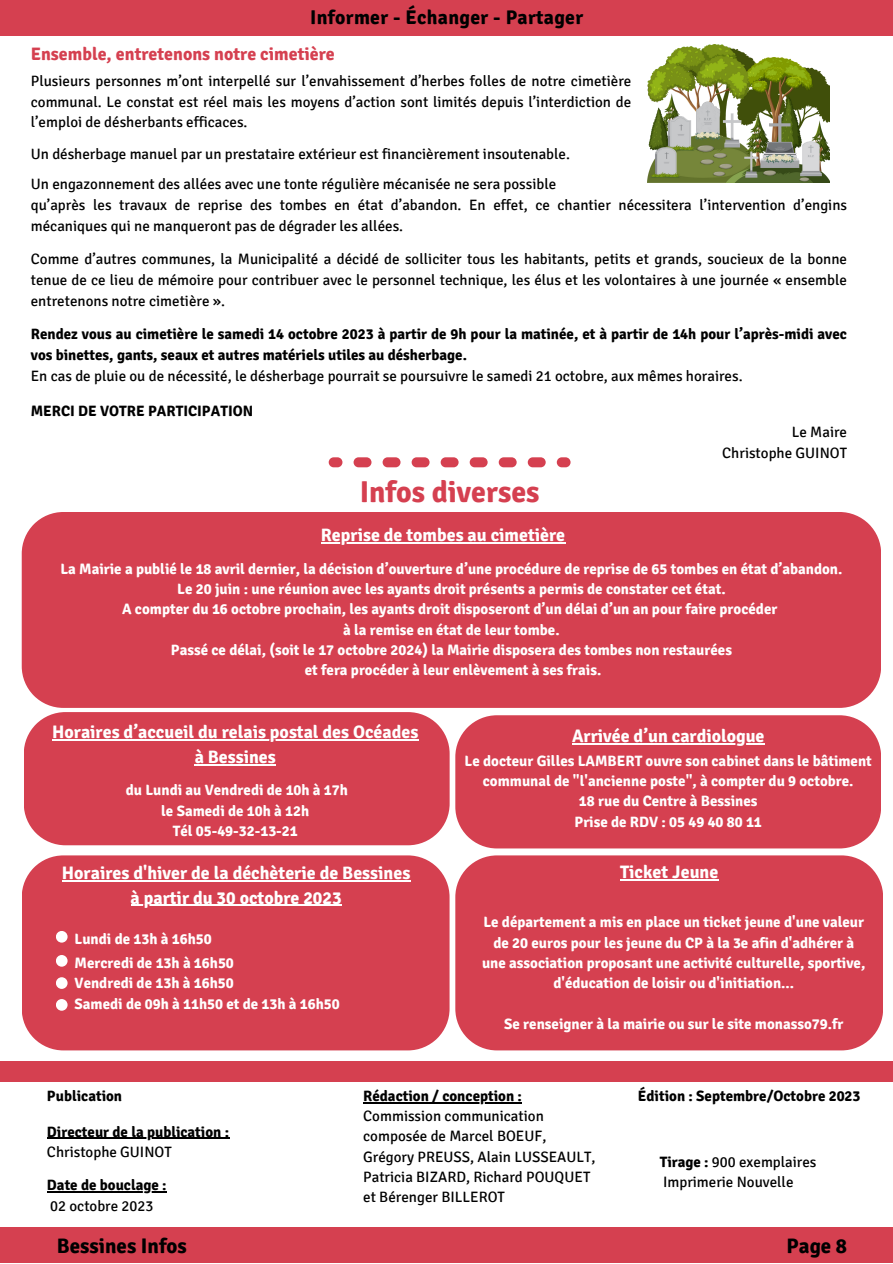
<style>
.page{position:relative;width:893px;height:1264px;background:#fff}
.page>*{position:absolute;margin:0;border:0;box-sizing:border-box;transform-origin:0 0}
.t1{font:700 30px "Signika";color:#d54050}
.t2{font:700 21px "Signika";color:#000}
.t3{font:700 19.8px "Signika";letter-spacing:.015em;color:#000}
.t4{font:700 18px/25px "Signika";color:#fff;text-align:center}
.t5{font:700 18px "Signika";color:#d54050}
.t6{font:15px/20.2px "Signika";color:#000}
.t7{font:700 15px/20.2px "Signika";color:#fff;text-align:center}
.t8{font:700 15px/21px "Signika";color:#000}
.s1{font-weight:700}
</style>
<div class="page">
<div style="left:0;top:1227px;width:892px;height:35px;background:#d54050"></div>
<div style="left:0;top:0;width:892px;height:36px;background:#d54050"></div>
<div style="left:0;top:1061px;width:449px;height:20px;background:#d54050"></div>
<div style="left:443px;top:1061px;width:449px;height:20px;background:#d54050"></div>
<div style="left:22px;top:855px;width:427px;height:195px;background:#d54050"></div>
<div style="left:56px;top:930px;width:12px;height:12px;background:#fff;border-radius:50%"></div>
<div style="left:56px;top:999px;width:12px;height:11px;background:#fff;border-radius:50%"></div>
<div style="left:56px;top:977px;width:12px;height:11px;background:#fff;border-radius:50%"></div>
<div style="left:56px;top:955px;width:12px;height:11px;background:#fff;border-radius:50%"></div>
<div style="left:455px;top:855px;width:428px;height:195px;background:#d54050"></div>
<div style="left:556px;top:457px;width:14px;height:10px;background:#d54050;border-radius:5px"></div>
<svg style="left:353px;top:457px;width:192px;height:10px"></svg>
<div style="left:329px;top:457px;width:13px;height:10px;background:#d54050;border-radius:5px"></div>
<img style="left:647px;top:44px;width:182px;height:138px">
<hr style="left:47px;top:1137px;width:182px;height:1px;background:#000">
<hr style="left:47px;top:1191px;width:120px;height:1px;background:#000">
<hr style="left:363px;top:1102px;width:159px;height:1px;background:#000">
<hr style="left:62px;top:880px;width:348px;height:1px;background:#fff">
<hr style="left:131px;top:904px;width:210px;height:1px;background:#fff">
<div style="left:24px;top:712px;width:425px;height:133px;background:#d54050"></div>
<hr style="left:52px;top:739px;width:366px;height:1px;background:#fff">
<hr style="left:195px;top:764px;width:81px;height:1px;background:#fff">
<div style="left:455px;top:715px;width:426px;height:133px;background:#d54050"></div>
<div style="left:22px;top:512px;width:859px;height:196px;background:#d54050"></div>
<hr style="left:572px;top:743px;width:192px;height:1px;background:#fff">
<hr style="left:321px;top:542px;width:244px;height:1px;background:#fff">
<hr style="left:620px;top:879px;width:98px;height:1px;background:#fff">
<p class="t3" style="left:310px;top:5px;width:274px">Informer - Échanger - Partager</p>
<p class="t5" style="left:31px;top:43px;width:305px">Ensemble, entretenons notre cimetière</p>
<p class="t6" style="left:31px;top:71px;width:602px;text-align:justify">Plusieurs personnes m’ont interpellé sur l’envahissement d’herbes folles de notre cimetière communal. Le constat est réel mais les moyens d’action sont limités depuis l’interdiction de l’emploi de désherbants efficaces.</p>
<p class="t6" style="left:31px;top:144px;width:540px">Un désherbage manuel par un prestataire extérieur est financièrement insoutenable.</p>
<p class="t6" style="left:31px;top:174px;width:527px">Un engazonnement des allées avec une tonte régulière mécanisée ne sera possible</p>
<p class="t6" style="left:31px;top:195px;width:817px;line-height:21px">qu’après les travaux de reprise des tombes en état d’abandon. En effet, ce chantier nécessitera l’intervention d’engins mécaniques qui ne manqueront pas de dégrader les allées.</p>
<p class="t6" style="left:31px;top:249px;width:817px;line-height:21px;text-align:justify">Comme d’autres communes, la Municipalité a décidé de solliciter tous les habitants, petits et grands, soucieux de la bonne tenue de ce lieu de mémoire pour contribuer avec le personnel technique, les élus et les volontaires à une journée « ensemble entretenons notre cimetière ».</p>
<p class="t8" style="left:31px;top:324px;width:817px">Rendez vous au cimetière le samedi 14 octobre 2023 à partir de 9h pour la matinée, et à partir de 14h pour l’après-midi avec vos binettes, gants, seaux et autres matériels utiles au désherbage.</p>
<p class="t6" style="left:31px;top:366px;width:713px">En cas de pluie ou de nécessité, le désherbage pourrait se poursuivre le samedi 21 octobre, aux mêmes horaires.</p>
<p class="t8" style="left:31px;top:401px;width:224px">MERCI DE VOTRE PARTICIPATION</p>
<p class="t6" style="left:791px;top:422px;width:57px">Le Maire</p>
<p class="t6" style="left:722px;top:443px;width:126px">Christophe GUINOT</p>
<p class="t1" style="left:359px;top:473px;width:181px">Infos diverses</p>
<p class="t4" style="left:321px;top:523px;width:246px">Reprise de tombes au cimetière</p>
<p class="t7" style="left:60px;top:559px;width:783px">La Mairie a publié le 18 avril dernier, la décision d’ouverture d’une procédure de reprise de 65 tombes en état d’abandon.</p>
<p class="t7" style="left:177px;top:579px;width:550px">Le 20 juin : une réunion avec les ayants droit présents a permis de constater cet état.</p>
<p class="t7" style="left:122px;top:599px;width:656px">A compter du 16 octobre prochain, les ayants droit disposeront d’un délai d’un an pour faire procéder</p>
<p class="t7" style="left:343px;top:619px;width:218px">à la remise en état de leur tombe.</p>
<p class="t7" style="left:171px;top:640px;width:562px">Passé ce délai, (soit le 17 octobre 2024) la Mairie disposera des tombes non restaurées</p>
<p class="t7" style="left:305px;top:660px;width:298px">et fera procéder à leur enlèvement à ses frais.</p>
<p class="t4" style="left:52px;top:720px;width:367px">Horaires d’accueil du relais postal des Océades à Bessines</p>
<p class="t7" style="left:126px;top:780px;width:223px">du Lundi au Vendredi de 10h à 17h</p>
<p class="t7" style="left:161px;top:800px;width:149px">le Samedi de 10h à 12h</p>
<p class="t7" style="left:173px;top:821px;width:126px">Tél 05-49-32-13-21</p>
<p class="t4" style="left:62px;top:860px;width:350px">Horaires d'hiver de la déchèterie de Bessines</p>
<p class="t4" style="left:131px;top:885px;width:212px">à partir du 30 octobre 2023</p>
<p class="t7" style="left:75px;top:929px;width:139px">Lundi de 13h à 16h50</p>
<p class="t7" style="left:75px;top:953px;width:161px">Mercredi de 13h à 16h50</p>
<p class="t7" style="left:75px;top:973px;width:161px">Vendredi de 13h à 16h50</p>
<p class="t7" style="left:75px;top:993px;width:267px">Samedi de 09h à 11h50 et de 13h à 16h50</p>
<p class="t4" style="left:572px;top:724px;width:194px">Arrivée d’un cardiologue</p>
<p class="t7" style="left:464px;top:751px;width:409px">Le docteur Gilles LAMBERT ouvre son cabinet dans le bâtiment communal de "l'ancienne poste", à compter du 9 octobre.</p>
<p class="t7" style="left:579px;top:791px;width:180px">18 rue du Centre à Bessines</p>
<p class="t7" style="left:574px;top:811px;width:189px">Prise de RDV : 05 49 40 80 11</p>
<p class="t4" style="left:620px;top:859px;width:100px">Ticket Jeune</p>
<p class="t7" style="left:482px;top:912px;width:385px">Le département a mis en place un ticket jeune d'une valeur de 20 euros pour les jeune du CP à la 3e afin d'adhérer à une association proposant une activité culturelle, sportive, d'éducation de loisir ou d'initiation...</p>
<p class="t7" style="left:504px;top:1013px;width:340px">Se renseigner à la mairie ou sur le site monasso79.fr</p>
<p class="t8" style="left:47px;top:1085px;width:77px">Publication</p>
<p class="t8" style="left:47px;top:1121px;width:184px">Directeur de la publication :</p>
<p class="t6" style="left:47px;top:1141px;width:126px">Christophe GUINOT</p>
<p class="t8" style="left:47px;top:1175px;width:121px">Date de bouclage :</p>
<p class="t6" style="left:50px;top:1195px;width:105px">02 octobre 2023</p>
<p class="t8" style="left:363px;top:1085px;width:160px">Rédaction / conception :</p>
<p class="t6" style="left:363px;top:1106px;width:234px">Commission communication composée de Marcel BOEUF,<br>Grégory PREUSS, Alain LUSSEAULT,<br>Patricia BIZARD, Richard POUQUET et Bérenger BILLEROT</p>
<p class="t8" style="left:638px;top:1085px;width:224px">Édition : Septembre/Octobre 2023</p>
<p class="t6" style="left:659px;top:1151px;width:158px"><span class="s1">Tirage :</span> 900 exemplaires</p>
<p class="t6" style="left:663px;top:1171px;width:132px">Imprimerie Nouvelle</p>
<p class="t2" style="left:57px;top:1232px;width:131px">Bessines Infos</p>
<p class="t2" style="left:786px;top:1232px;width:62px">Page 8</p>
</div>
